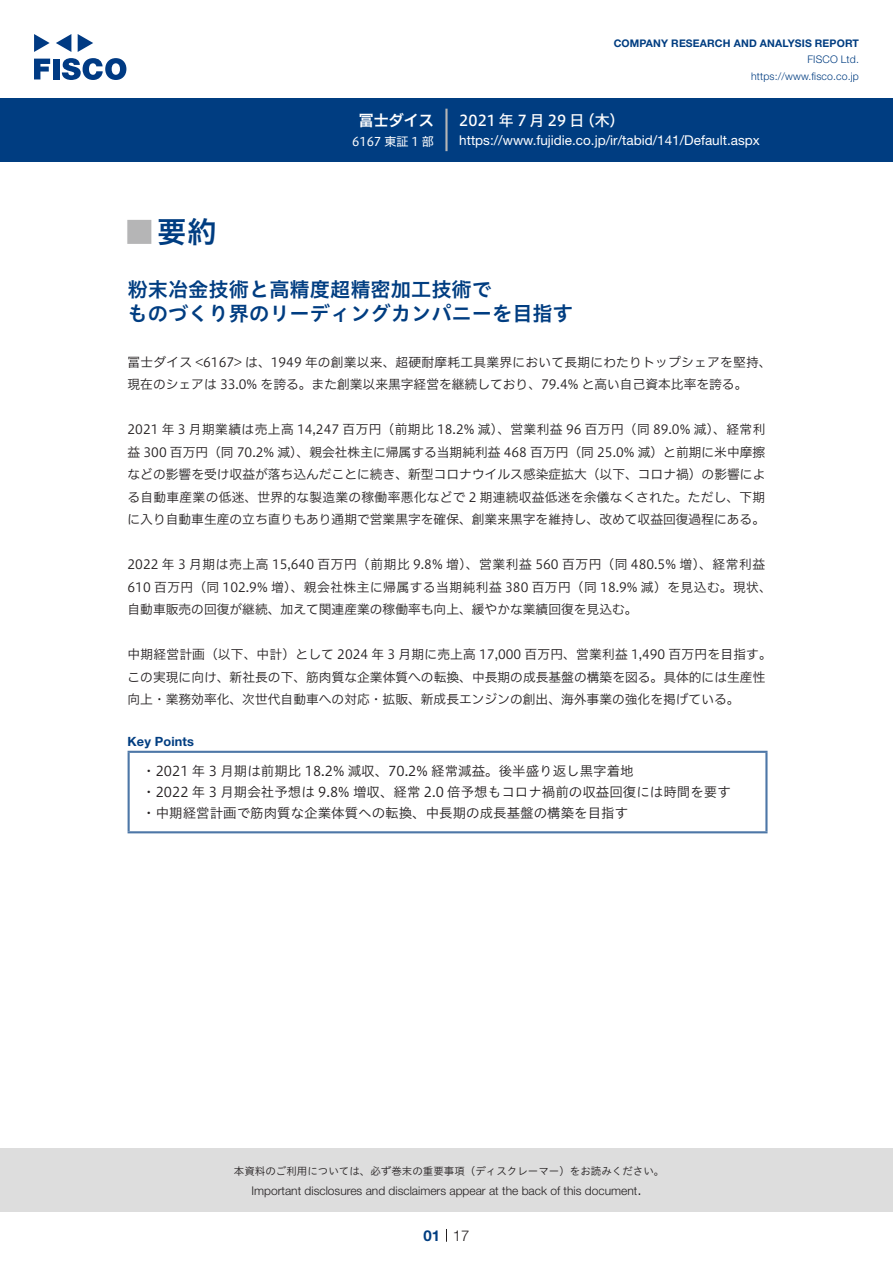
<style>
.page{position:relative;width:893px;height:1263px;background:#fff}
.page>*{position:absolute;margin:0;border:0;box-sizing:border-box;transform-origin:0 0}
.t1{font:30px "Hiragino UD Sans Std N W6";color:#003d81}
.t2{font:700 24px "Koz Go Pro";color:#b5b5b6}
.t3{font:20.25px/24px "Hiragino UD Sans Std W6";color:#003d81}
.t4{font:15px "Hiragino UD Sans F Std N W5";letter-spacing:.01em;color:#fff}
.t5{font:15px "Hiragino UD Sans F Std N W6";color:#fff}
.t6{font:300 15px "Helvetica Neue LT Std";color:#231f20}
.t7{font:700 15px "Helvetica Neue LT Std";color:#003d81}
.t8{font:13.5px/20.7px "Hiragino UD Sans Std W3";color:#231f20}
.t9{font:13.5px "Helvetica Neue LT Std";color:#fff}
.t10{font:12.75px/22.5px "Hiragino UD Sans F Std N W3";color:#231f20}
.t11{font:700 12.75px "Helvetica Neue LT Std";letter-spacing:.015em;color:#003d81}
.t12{font:300 12px "Helvetica Neue LT Std";color:#231f20}
.t13{font:12px "Hiragino UD Sans F Std N W4";color:#fff}
.t14{font:10.5px "Hiragino UD Sans Std W3";color:#231f20}
.t15{font:700 10.5px "Helvetica Neue LT Std";letter-spacing:.015em;color:#003d81}
.t16{font:300 10.5px/16.5px "Helvetica Neue LT Std";letter-spacing:.015em;color:#003d81;text-align:right}
</style>
<div class="page">
<div style="left:0;top:1148px;width:893px;height:64px;background:#ddd"></div>
<svg style="left:34px;top:59px;width:16px;height:20px"></svg>
<div style="left:53px;top:59px;width:6px;height:20px;background:#003a83"></div>
<svg style="left:62px;top:58px;width:64px;height:22px"></svg>
<svg style="left:34px;top:34px;width:16px;height:18px"></svg>
<svg style="left:78px;top:34px;width:15px;height:18px"></svg>
<svg style="left:56px;top:34px;width:15px;height:18px"></svg>
<div style="left:0;top:98px;width:893px;height:64px;background:#003d81"></div>
<hr style="left:445px;top:109px;width:3px;height:42px;background:#b5b5b6">
<svg style="left:446px;top:1229px;width:1px;height:13px"></svg>
<hr style="left:128px;top:753px;width:2px;height:78px;background:#4d77a7">
<hr style="left:128px;top:751px;width:639px;height:2px;background:#4d77a7">
<hr style="left:765px;top:753px;width:2px;height:78px;background:#4d77a7">
<hr style="left:128px;top:831px;width:639px;height:2px;background:#4d77a7">
<p class="t5" style="left:359px;top:109px;width:77px">冨士ダイス</p>
<p class="t13" style="left:352px;top:132px;width:83px">6167 東証 1 部</p>
<p class="t15" style="left:614px;top:37px;width:247px">COMPANY RESEARCH AND ANALYSIS REPORT</p>
<p class="t16" style="left:751px;top:51px;width:109px">FISCO Ltd. https://www.fisco.co j p.</p>
<p class="t4" style="left:580px;top:109px;width:46px">（木(</p>
<p class="t4" style="left:459px;top:109px;width:127px">2021年 7月29 日</p>
<p class="t9" style="left:459px;top:132px;width:302px">https://www.fujidie.co j p. /i r/ tabid/141/Default.aspx</p>
<h1 class="t1" style="left:157px;top:209px;width:61px">要約</h1>
<h2 class="t2" style="left:128px;top:217px;width:25px">█</h2>
<h3 class="t3" style="left:128px;top:276px;width:447px">粉末冶金技術と高精度超精密加工技術で<br>ものづくり界のリーディングカンパニーを目指す</h3>
<p class="t10" style="left:128px;top:350px;width:645px">冨士ダイス &lt;6167&gt; は、1949 年の創業以来、超硬耐摩耗工具業界において長期にわたりトップシェアを堅持、現在のシェアは 33.0% を誇る。また創業以来黒字経営を継続しており、79.4% と高い自己資本比率を誇る。</p>
<p class="t10" style="left:128px;top:418px;width:639px;text-align:justify">2021 年 3 月期業績は売上高 14,247 百万円（前期比 18.2% 減）、営業利益 96 百万円（同 89.0% 減）、経常利益 300 百万円（同 70.2% 減）、親会社株主に帰属する当期純利益 468 百万円（同 25.0% 減）と前期に米中摩擦などの影響を受け収益が落ち込んだことに続き、新型コロナウイルス感染症拡大（以下、コロナ禍）の影響による自動車産業の低迷、世界的な製造業の稼働率悪化などで 2 期連続収益低迷を余儀なくされた。ただし、下期に入り自動車生産の立ち直りもあり通期で営業黒字を確保、創業来黒字を維持し、改めて収益回復過程にある。</p>
<p class="t10" style="left:128px;top:553px;width:646px">2022 年 3 月期は売上高 15,640 百万円（前期比 9.8% 増）、営業利益 560 百万円（同 480.5% 増）、経常利益<br>610 百万円（同 102.9% 増）、親会社株主に帰属する当期純利益 380 百万円（同 18.9% 減）を見込む。現状、自動車販売の回復が継続、加えて関連産業の稼働率も向上、緩やかな業績回復を見込む。</p>
<p class="t10" style="left:128px;top:643px;width:646px">中期経営計画（以下、中計）として 2024 年 3 月期に売上高 17,000 百万円、営業利益 1,490 百万円を目指す。この実現に向け、新社長の下、筋肉質な企業体質への転換、中長期の成長基盤の構築を図る。具体的には生産性向上・業務効率化、次世代自動車への対応・拡販、新成長エンジンの創出、海外事業の強化を掲げている。</p>
<p class="t11" style="left:128px;top:734px;width:68px">Key Points</p>
<p class="t8" style="left:142px;top:760px;width:590px">・2021 年 3 月期は前期比 18.2% 減収、70.2% 経常減益。後半盛り返し黒字着地<br>・2022 年 3 月期会社予想は 9.8% 増収、経常 2.0 倍予想もコロナ禍前の収益回復には時間を要す・中期経営計画で筋肉質な企業体質への転換、中長期の成長基盤の構築を目指す</p>
<p class="t14" style="left:234px;top:1163px;width:432px">本資料のご利用については、必ず巻末の重要事項（ディスクレーマー）をお読みください。</p>
<p class="t6" style="left:637px;top:1180px;width:6px">.</p>
<p class="t12" style="left:251px;top:1183px;width:387px">Important disclosures and disclaimers appear at the back of this document</p>
<p class="t7" style="left:423px;top:1226px;width:18px">01</p>
<p class="t6" style="left:453px;top:1226px;width:18px">17</p>
</div>
